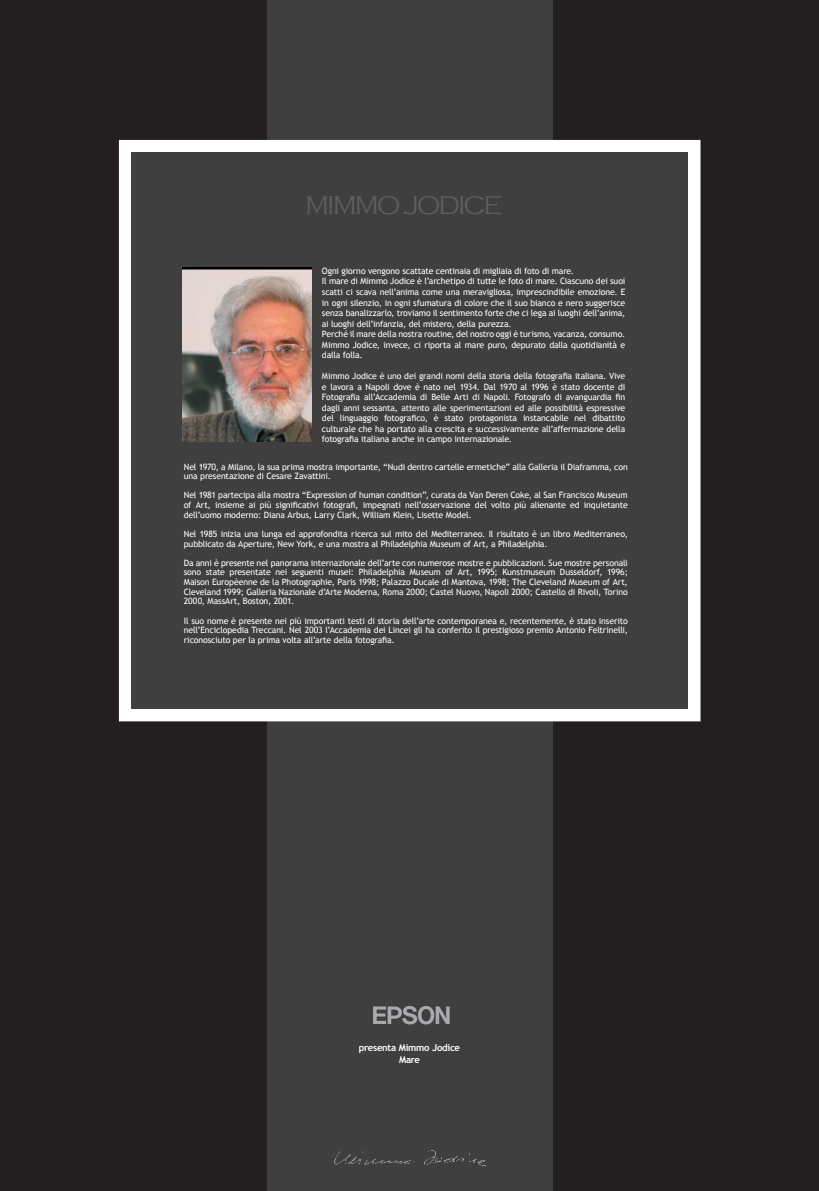
<style>
.page{position:relative;width:819px;height:1191px;background:#231f20}
.page>*{position:absolute;margin:0;border:0;box-sizing:border-box;transform-origin:0 0}
.t1{font:300 26.25px "Copperplate Gothic";letter-spacing:-.08em;color:#5f5f62}
.t2{font:700 9.54px/11.5px "Trebuchet MS";letter-spacing:-.03em;color:#fff;text-align:center}
.t3{font:8.75px/10.5px "Trebuchet MS";letter-spacing:-.015em;color:#fff;text-align:justify}
</style>
<div class="page">
<div style="left:267px;top:0;width:285px;height:1191px;background:#3f3f40"></div>
<svg style="left:373px;top:1006px;width:76px;height:18px"></svg>
<img style="left:334px;top:1150px;width:152px;height:16px">
<div style="left:119px;top:140px;width:581px;height:581px;background:#fff"></div>
<div style="left:131px;top:152px;width:557px;height:557px;background:#3f3f40"></div>
<img style="left:183px;top:267px;width:129px;height:175px">
<h1 class="t1" style="left:305px;top:191px;width:198px">MIMMO JODICE</h1>
<p class="t3" style="left:322px;top:266px;width:305px;text-align:left">Ogni giorno vengono scattate centinaia di migliaia di foto di mare.<br>Il mare di Mimmo Jodice è l’archetipo di tutte le foto di mare. Ciascuno dei suoi scatti ci scava nell’anima come una meravigliosa, imprescindibile emozione. E in ogni silenzio, in ogni sfumatura di colore che il suo bianco e nero suggerisce senza banalizzarlo, troviamo il sentimento forte che ci lega ai luoghi dell’anima, ai luoghi dell’infanzia, del mistero, della purezza.<br>Perché il mare della nostra routine, del nostro oggi è turismo, vacanza, consumo.<br>Mimmo Jodice, invece, ci riporta al mare puro, depurato dalla quotidianità e dalla folla.</p>
<p class="t3" style="left:322px;top:371px;width:305px">Mimmo Jodice è uno dei grandi nomi della storia della fotografia italiana. Vive e lavora a Napoli dove è nato nel 1934. Dal 1970 al 1996 è stato docente di Fotografia all’Accademia di Belle Arti di Napoli. Fotografo di avanguardia fin dagli anni sessanta, attento alle sperimentazioni ed alle possibilità espressive del linguaggio fotografico, è stato protagonista instancabile nel dibattito culturale che ha portato alla crescita e successivamente all’affermazione della fotografia italiana anche in campo internazionale.</p>
<p class="t3" style="left:184px;top:462px;width:445px;line-height:9.6px">Nel 1970, a Milano, la sua prima mostra importante, “Nudi dentro cartelle ermetiche” alla Galleria il Diaframma, con una presentazione di Cesare Zavattini.</p>
<p class="t3" style="left:184px;top:490px;width:445px;line-height:9.6px">Nel 1981 partecipa alla mostra “Expression of human condition”, curata da Van Deren Coke, al San Francisco Museum of Art, insieme ai più significativi fotografi, impegnati nell’osservazione del volto più alienante ed inquietante dell’uomo moderno: Diana Arbus, Larry Clark, William Klein, Lisette Model.</p>
<p class="t3" style="left:184px;top:529px;width:445px;line-height:9.6px">Nel 1985 inizia una lunga ed approfondita ricerca sul mito del Mediterraneo. Il risultato è un libro Mediterraneo, pubblicato da Aperture, New York, e una mostra al Philadelphia Museum of Art, a Philadelphia.</p>
<p class="t3" style="left:184px;top:558px;width:445px;line-height:9.6px">Da anni è presente nel panorama internazionale dell’arte con numerose mostre e pubblicazioni. Sue mostre personali sono state presentate nei seguenti musei: Philadelphia Museum of Art, 1995; Kunstmuseum Dusseldorf, 1996; Maison Europèenne de la Photographie, Paris 1998; Palazzo Ducale di Mantova, 1998; The Cleveland Museum of Art, Cleveland 1999; Galleria Nazionale d’Arte Moderna, Roma 2000; Castel Nuovo, Napoli 2000; Castello di Rivoli, Torino 2000, MassArt, Boston, 2001.</p>
<p class="t3" style="left:184px;top:616px;width:445px;line-height:9.6px">Il suo nome è presente nei più importanti testi di storia dell’arte contemporanea e, recentemente, è stato inserito nell’Enciclopedia Treccani. Nel 2003 l’Accademia dei Lincei gli ha conferito il prestigioso premio Antonio Feltrinelli, riconosciuto per la prima volta all’arte della fotografia.</p>
<p class="t2" style="left:359px;top:1042px;width:103px">presenta Mimmo Jodice<br>Mare</p>
</div>
